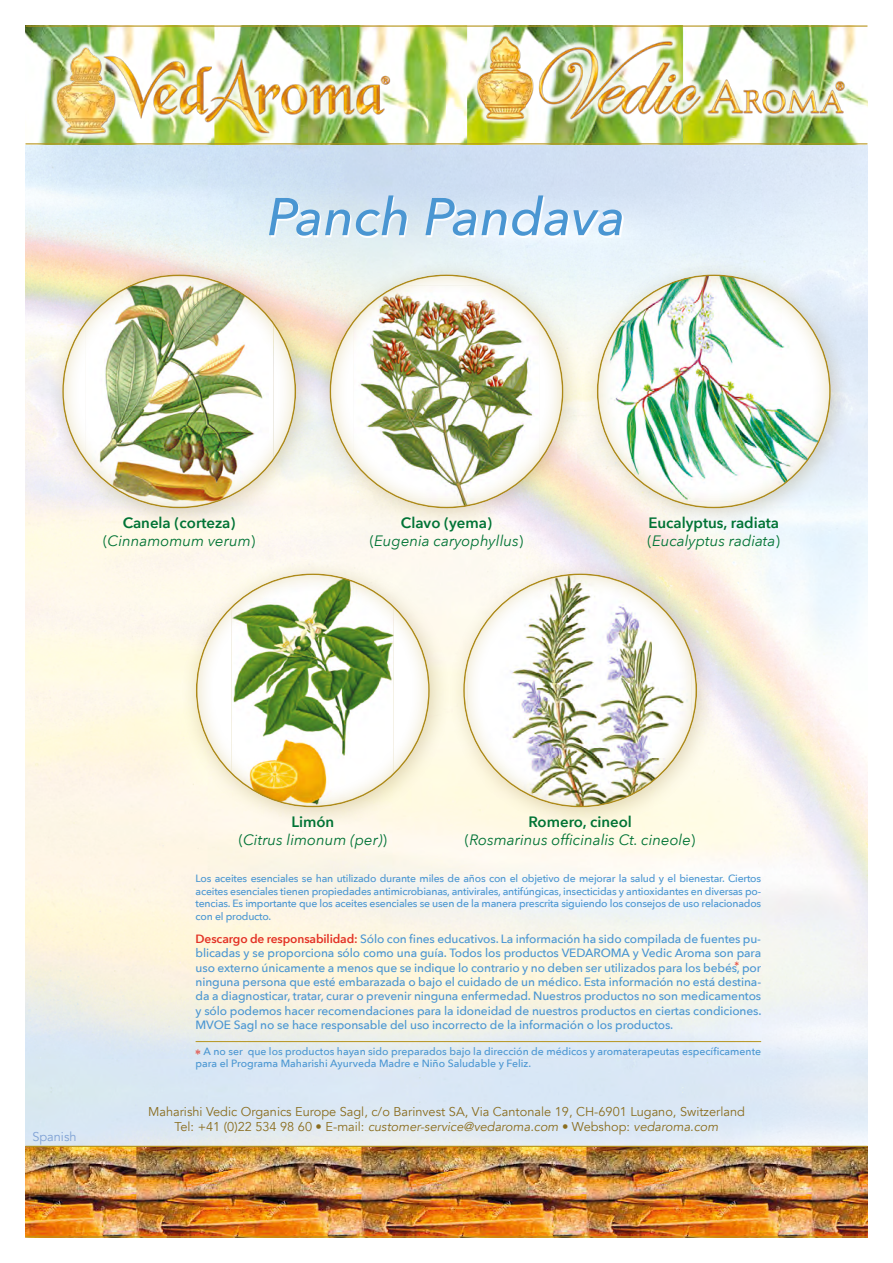
<style>
.page{position:relative;width:893px;height:1263px;background:#fff}
.page>*{position:absolute;margin:0;border:0;box-sizing:border-box;transform-origin:0 0}
.t1{font:italic 500 52.5px "Avenir Next";color:#4a96d2}
.t2{font:italic 15px/18px "Avenir Next";color:#007335;text-align:center}
.t3{font:600 15px/18px "Avenir Next";color:#007335;text-align:center}
.t4{font:12.75px/15.3px "Avenir";color:#8a6d1f;text-align:center}
.t5{font:12.75px "Avenir";color:#7fa2d5}
.t6{font:500 12px/14.4px "Avenir Next";letter-spacing:-.01em;color:#4a96d2;text-align:justify}
.t7{font:700 12px "Footnotes OT";color:#e33225}
.t8{font:500 10.5px/12.6px "Avenir Next";color:#4a96d2;text-align:justify}
.s1{font-weight:400}
.s2{font-weight:400;font-style:italic}
.s3{font-weight:600;font-style:normal}
.s4{font-style:normal}
.s5{font-weight:600;color:#e33225}
.s6{font-family:"Footnotes OT";font-weight:700;color:#e33225}
.s7{font-style:italic}
</style>
<div class="page">
<img style="left:26px;top:144px;width:841px;height:1002px">
<img style="left:26px;top:1147px;width:841px;height:89px">
<img style="left:26px;top:27px;width:841px;height:116px">
<hr style="left:26px;top:26px;width:841px;height:1px;background:#b6941d">
<hr style="left:26px;top:143px;width:841px;height:1px;background:#b6941d">
<hr style="left:26px;top:1236px;width:841px;height:1px;background:#b6941d">
<hr style="left:26px;top:1146px;width:841px;height:1px;background:#b6941d">
<div style="left:47px;top:259px;width:271px;height:271px;background:#866924;opacity:.26"></div>
<div style="left:49px;top:263px;width:261px;height:246px;background:#b6941d;opacity:.35"></div>
<div style="left:181px;top:558px;width:270px;height:271px;background:#866924;opacity:.26"></div>
<div style="left:182px;top:562px;width:261px;height:246px;background:#b6941d;opacity:.35"></div>
<div style="left:314px;top:259px;width:271px;height:271px;background:#866924;opacity:.26"></div>
<div style="left:316px;top:263px;width:261px;height:246px;background:#b6941d;opacity:.35"></div>
<div style="left:448px;top:558px;width:271px;height:271px;background:#866924;opacity:.26"></div>
<div style="left:450px;top:562px;width:261px;height:246px;background:#b6941d;opacity:.35"></div>
<div style="left:581px;top:259px;width:271px;height:271px;background:#866924;opacity:.26"></div>
<div style="left:583px;top:263px;width:261px;height:246px;background:#b6941d;opacity:.35"></div>
<hr style="left:196px;top:1041px;width:565px;height:1px;background:#b6941d">
<svg style="left:271px;top:197px;width:352px;height:41px"></svg>
<div style="left:471px;top:30px;width:380px;height:95px;background:#fff;opacity:.9"></div>
<img style="left:477px;top:36px;width:368px;height:83px">
<div style="left:51px;top:41px;width:345px;height:99px;background:#fff;opacity:.9"></div>
<img style="left:54px;top:45px;width:339px;height:91px">
<h1 class="t1" style="left:267px;top:172px;width:360px">Panch Pandava</h1>
<p class="t3" style="left:103px;top:513px;width:154px">Canela (corteza) <span class="s1">(</span><span class="s2">Cinnamomum verum</span><span class="s1">)</span></p>
<p class="t2" style="left:370px;top:513px;width:155px"><span class="s3">Clavo (yema) </span><span class="s4">(</span>Eugenia caryophyllus<span class="s4">)</span></p>
<p class="t3" style="left:647px;top:513px;width:134px;text-align:left">Eucalyptus, radiata <span class="s1">(</span><span class="s2">Eucalyptus radiata</span><span class="s1">)</span></p>
<p class="t5" style="left:32px;top:1129px;width:46px">Spanish</p>
<p class="t2" style="left:239px;top:812px;width:150px"><span class="s3">Limón<br></span><span class="s4">(</span>Citrus limonum (per)<span class="s4">)</span></p>
<p class="t2" style="left:465px;top:812px;width:232px"><span class="s3">Romero, cineol<br></span><span class="s4">(</span>Rosmarinus officinalis Ct. cineole<span class="s4">)</span></p>
<p class="t8" style="left:196px;top:872px;width:567px">Los aceites esenciales se han utilizado durante miles de años con el objetivo de mejorar la salud y el bienestar. Ciertos aceites esenciales tienen propiedades antimicrobianas, antivirales, antifúngicas, insecticidas y antioxidantes en diversas po&shy;tencias. Es importante que los aceites esenciales se usen de la manera prescrita siguiendo los consejos de uso relacionados con el producto.</p>
<p class="t6" style="left:196px;top:931px;width:567px"><span class="s5">Descargo de responsabilidad:</span> Sólo con fines educativos. La información ha sido compilada de fuentes pu&shy;blicadas y se proporciona sólo como una guía. Todos los productos VEDAROMA y Vedic Aroma son para uso externo únicamente a menos que se indique lo contrario y no deben ser utilizados para los bebés, por</p>
<p class="t7" style="left:737px;top:960px;width:5px">a</p>
<p class="t6" style="left:196px;top:974px;width:567px">ninguna persona que esté embarazada o bajo el cuidado de un médico. Esta información no está destina&shy;da a diagnosticar, tratar, curar o prevenir ninguna enfermedad. Nuestros productos no son medicamentos y sólo podemos hacer recomendaciones para la idoneidad de nuestros productos en ciertas condiciones.<br>MVOE Sagl no se hace responsable del uso incorrecto de la información o los productos.</p>
<p class="t8" style="left:196px;top:1044px;width:567px"><span class="s6">A</span> A no ser que los productos hayan sido preparados bajo la dirección de médicos y aromaterapeutas específicamente para el Programa Maharishi Ayurveda Madre e Niño Saludable y Feliz.</p>
<p class="t4" style="left:148px;top:1104px;width:598px">Maharishi Vedic Organics Europe Sagl, c/o Barinvest SA, Via Cantonale 19, CH-6901 Lugano, Switzerland<br>Tel: +41 (0)22 534 98 60 • E-mail: <span class="s7">customer-service@vedaroma.com</span> • Webshop: <span class="s7">vedaroma.com</span></p>
</div>
